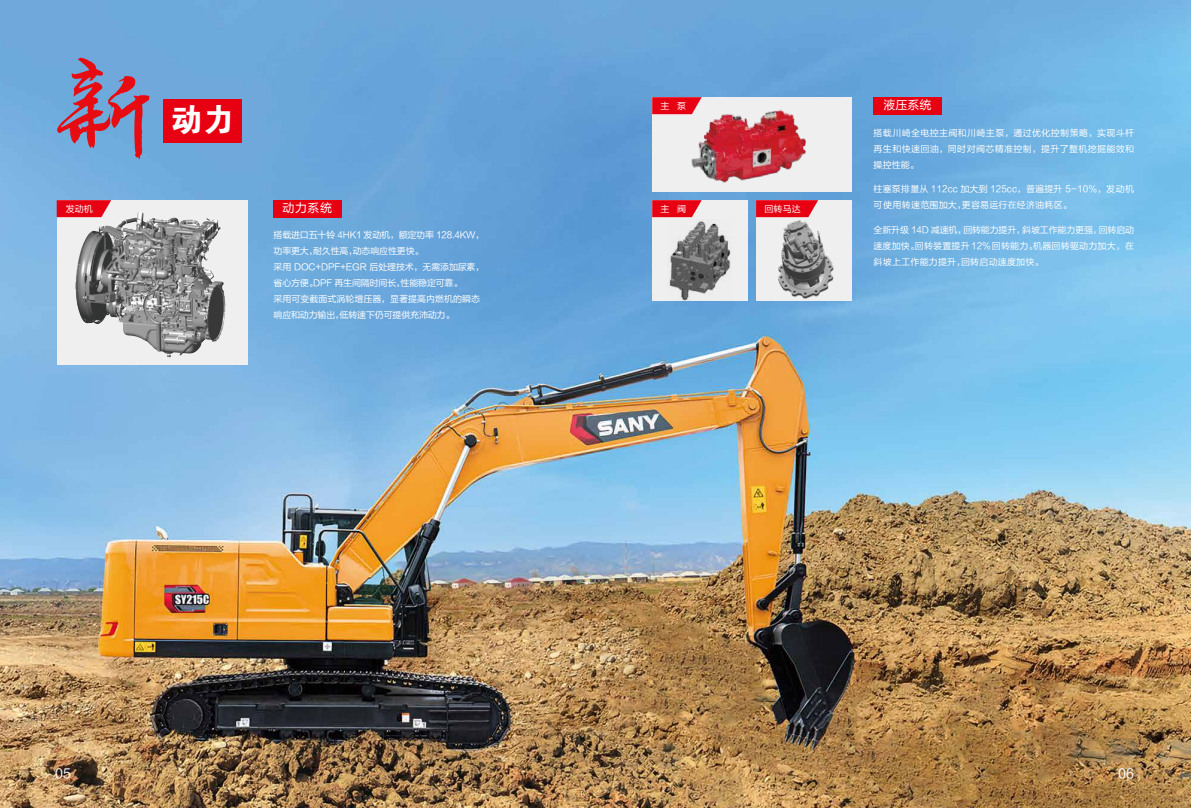
<style>
.page{position:relative;width:1191px;height:808px;background:#fff}
.page>*{position:absolute;margin:0;border:0;box-sizing:border-box;transform-origin:0 0}
.t1{font:32px "FZDHTK GBK1 0";color:#fff}
.t2{font:13px "FZLTHK GBK1 0";color:#fff}
.t3{font:12px "FZLTHK GBK1 0";letter-spacing:.02em;color:#fff}
.t4{font:9px/16px "FZLTHK GBK1 0";letter-spacing:.02em;color:#fff;text-align:justify}
.t5{font:9px/16px "FZLTHK GBK1 0";letter-spacing:-.02em;color:#fff}
</style>
<div class="page">
<img style="left:0;top:0;width:1191px;height:808px">
<svg style="left:57px;top:58px;width:93px;height:101px;background:#8f7ea3"></svg>
<div style="left:163px;top:100px;width:79px;height:43px;background:#e60012"></div>
<div style="left:273px;top:200px;width:68px;height:17px;background:#e60012"></div>
<div style="left:57px;top:200px;width:190px;height:165px;background:#efefef"></div>
<svg style="left:57px;top:200px;width:54px;height:17px"></svg>
<div style="left:873px;top:97px;width:68px;height:17px;background:#e60012"></div>
<div style="left:652px;top:97px;width:199px;height:95px;background:#efefef"></div>
<img style="left:680px;top:95px;width:143px;height:101px">
<svg style="left:652px;top:97px;width:49px;height:17px"></svg>
<div style="left:652px;top:200px;width:95px;height:101px;background:#efefef"></div>
<div style="left:756px;top:200px;width:95px;height:101px;background:#efefef"></div>
<img style="left:669px;top:220px;width:62px;height:81px">
<img style="left:778px;top:221px;width:56px;height:78px">
<svg style="left:652px;top:200px;width:49px;height:17px"></svg>
<svg style="left:756px;top:200px;width:62px;height:17px"></svg>
<img style="left:76px;top:210px;width:150px;height:148px">
<p class="t4" style="left:66px;top:201px;width:28px">发动机</p>
<h1 class="t1" style="left:171px;top:102px;width:65px">动力</h1>
<h3 class="t3" style="left:282px;top:202px;width:51px">动力系统</h3>
<p class="t5" style="left:273px;top:227px;width:212px">搭载进口五十铃 4HK1 发动机，额定功率 128.4KW，功率更大，耐久性高，动态响应性更快。<br>采用 DOC+DPF+EGR 后处理技术，无需添加尿素，省心方便。DPF 再生间隔时间长，性能稳定可靠。<br>采用可变截面式涡轮增压器，显著提高内燃机的瞬态响应和动力输出，低转速下仍可提供充沛动力。</p>
<p class="t4" style="left:660px;top:98px;width:27px">主 泵</p>
<p class="t4" style="left:660px;top:201px;width:27px">主 阀</p>
<p class="t4" style="left:764px;top:201px;width:38px">回转马达</p>
<h3 class="t3" style="left:883px;top:99px;width:49px">液压系统</h3>
<p class="t4" style="left:873px;top:125px;width:262px">搭载川崎全电控主阀和川崎主泵，通过优化控制策略，实现斗杆再生和快速回油，同时对阀芯精准控制，提升了整机挖掘能效和操控性能。</p>
<p class="t4" style="left:873px;top:181px;width:262px">柱塞泵排量从 112cc 加大到 125cc，普遍提升 5-10%，发动机可使用转速范围加大，更容易运行在经济油耗区。</p>
<p class="t4" style="left:873px;top:222px;width:262px">全新升级 14D 减速机，回转能力提升，斜坡工作能力更强，回转启动速度加快。回转装置提升12%回转能力。机器回转驱动力加大，在斜坡上工作能力提升，回转启动速度加快。</p>
<h2 class="t2" style="left:55px;top:766px;width:17px">05</h2>
<h2 class="t2" style="left:1118px;top:766px;width:17px">06</h2>
</div>
